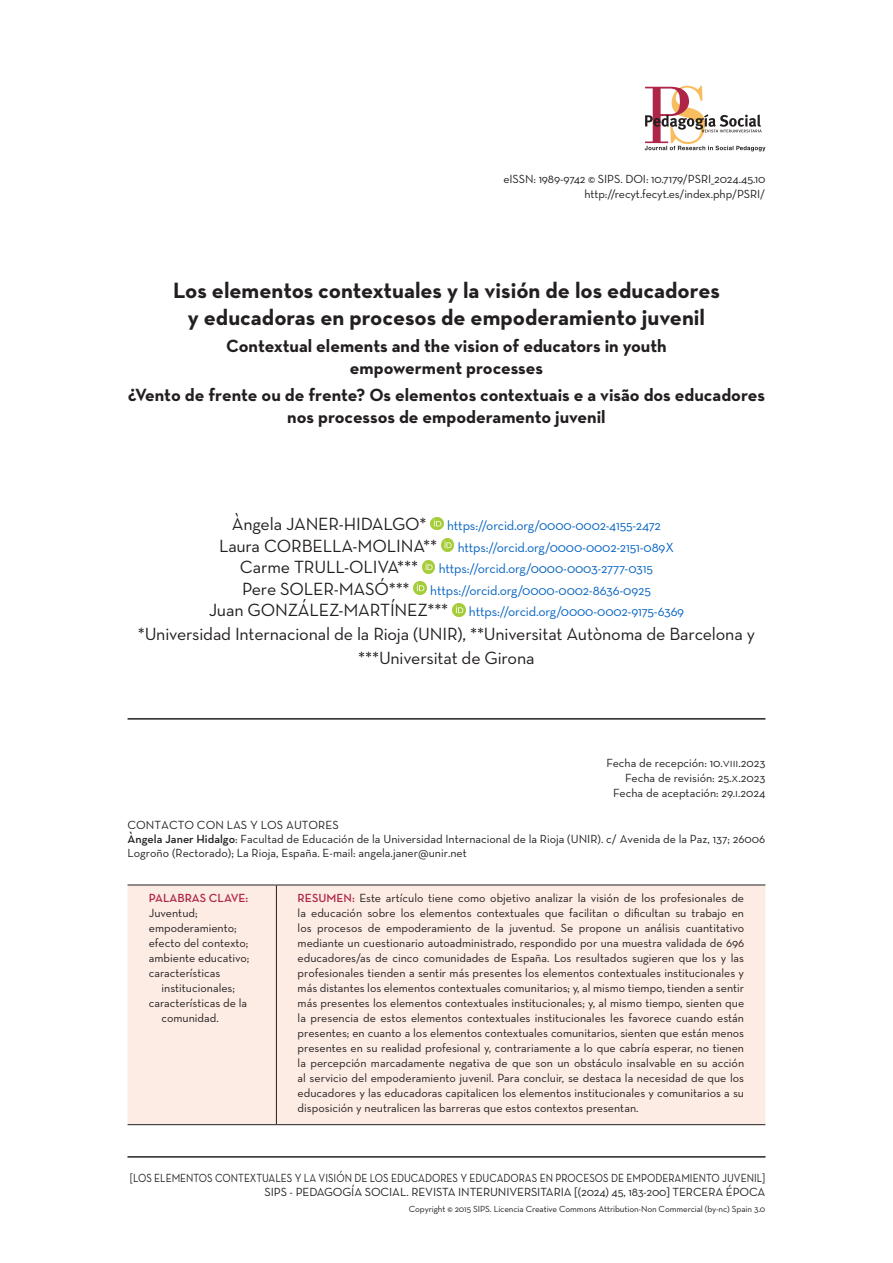
<style>
.page{position:relative;width:893px;height:1263px;background:#fff}
.page>*{position:absolute;margin:0;border:0;box-sizing:border-box;transform-origin:0 0}
.article-title{font:700 22.5px/27px "Neutra Text";color:#231f20;text-align:center}
.trans-title2{font:700 18px/22.5px "Neutra Text";color:#231f20;text-align:center}
.Universidad{font:18px/24px "Neutra Text";letter-spacing:-.01em;color:#231f20;text-align:center}
.trans-title{font:700 18px/22.5px "Neutra Text";color:#231f20;text-align:center}
.name{font:13.5px "Neutra Text";letter-spacing:-.01em;color:#0563c1}
.Resumen{font:12px/15px "Neutra Text";letter-spacing:-.005em;color:#231f20;text-align:justify}
.Resumen-2{font:12px/14.4px "Neutra Text";letter-spacing:-.005em;color:#231f20;text-align:right;scale:.86 1}
.Contactar{font:12px/14.4px "Neutra Text";color:#231f20}
.PalabraClave{font:12px/15px "Neutra Text";color:#231f20}
.Fecha1-2{font:12px/15px "Neutra Text";color:#231f20;text-align:right}
.ISSN{font:12px "Neutra Text";letter-spacing:-.01em;color:#231f20}
.http{font:12px "Neutra Text";letter-spacing:-.01em;color:#231f20}
.Fecha3{font:12px "Neutra Text";color:#231f20}
.Contacto{font:12px "Neutra Text";color:#231f20}
.PalabraClaveTit{font:600 12px "Neutra Text";color:#af2547}
.t1{font:9px "Neutra Text";letter-spacing:-.01em;color:#231f20}
.s1{font-size:18px;color:#231f20}
.s2{font-size:9px}
.s3{font-weight:600}
.s4{font-weight:600;color:#af2547}
</style>
<div class="page">
<hr style="left:128px;top:1156px;width:637px;height:1px;background:#231f20">
<hr style="left:128px;top:718px;width:637px;height:2px;background:#231f20">
<svg style="left:645px;top:86px;width:120px;height:65px"></svg>
<svg style="left:430px;top:517px;width:13px;height:13px"></svg>
<svg style="left:441px;top:539px;width:13px;height:12px"></svg>
<svg style="left:422px;top:560px;width:13px;height:13px"></svg>
<svg style="left:414px;top:582px;width:12px;height:13px"></svg>
<svg style="left:452px;top:604px;width:13px;height:12px"></svg>
<div style="left:128px;top:886px;width:637px;height:238px;background:#fdece4"></div>
<hr style="left:128px;top:885px;width:148px;height:1px;background:#231f20">
<hr style="left:276px;top:885px;width:489px;height:1px;background:#231f20">
<hr style="left:276px;top:885px;width:1px;height:239px;background:#231f20">
<hr style="left:128px;top:1124px;width:148px;height:1px;background:#231f20">
<hr style="left:276px;top:1124px;width:489px;height:1px;background:#231f20">
<p class="ISSN" style="left:503px;top:172px;width:263px">eISSN: 1989-9742 © SIPS. DOI: 10.7179/PSRI_2024.45.10</p>
<p class="http" style="left:585px;top:187px;width:182px">http://recyt.fecyt.es/index.php/PSRI/</p>
<h2 class="article-title" style="left:173px;top:276px;width:548px">Los elementos contextuales y la visión de los educadores y educadoras en procesos de empoderamiento juvenil</h2>
<h2 class="trans-title" style="left:226px;top:334px;width:442px">Contextual elements and the vision of educators in youth empowerment processes</h2>
<h2 class="trans-title2" style="left:128px;top:383px;width:639px">¿Vento de frente ou de frente? Os elementos contextuais e a visão dos educadores nos processos de empoderamento juvenil</h2>
<p class="name" style="left:232px;top:517px;width:431px"><span class="s1">Àngela JANER-HIDALGO*</span> https://orcid.org/0000-0002-4155-2472</p>
<p class="name" style="left:219px;top:539px;width:456px"><span class="s1">Laura CORBELLA-MOLINA**</span> https://orcid.org/0000-0002-2151-089X</p>
<p class="name" style="left:240px;top:560px;width:414px"><span class="s1">Carme TRULL-OLIVA***</span> https://orcid.org/0000-0003-2777-0315</p>
<p class="name" style="left:242px;top:582px;width:410px"><span class="s1">Pere SOLER-MASÓ***</span> https://orcid.org/0000-0002-8636-0925</p>
<p class="name" style="left:209px;top:603px;width:477px"><span class="s1">Juan GONZÁLEZ-MARTÍNEZ***</span> https://orcid.org/0000-0002-9175-6369</p>
<p class="Universidad" style="left:138px;top:622px;width:619px">*Universidad Internacional de la Rioja (UNIR), **Universitat Autònoma de Barcelona y ***Universitat de Girona</p>
<p class="Fecha1-2" style="left:606px;top:755px;width:160px">Fecha de recepción: 10.<span class="s2">VIII</span>.2023<br>Fecha de revisión: 25.<span class="s2">X</span>.2023</p>
<p class="Fecha3" style="left:613px;top:786px;width:154px">Fecha de aceptación: 29.<span class="s2">I</span>.2024</p>
<p class="Contacto" style="left:128px;top:817px;width:213px">CONTACTO CON LAS Y LOS AUTORES</p>
<p class="Contactar" style="left:128px;top:831px;width:639px"><span class="s3">Àngela Janer Hidalgo</span>: Facultad de Educación de la Universidad Internacional de la Rioja (UNIR). c/ Avenida de la Paz, 137; 26006<br>Logroño (Rectorado); La Rioja, España. E-mail: angela.janer@unir.net</p>
<p class="PalabraClaveTit" style="left:149px;top:890px;width:101px">PALABRAS CLAVE:</p>
<p class="PalabraClave" style="left:149px;top:905px;width:50px">Juventud;</p>
<p class="PalabraClave" style="left:149px;top:920px;width:89px">empoderamiento;</p>
<p class="PalabraClave" style="left:149px;top:935px;width:101px">efecto del contexto;</p>
<p class="PalabraClave" style="left:149px;top:950px;width:102px">ambiente educativo;</p>
<p class="PalabraClave" style="left:162px;top:965px;width:75px;text-indent:-13px">características institucionales;</p>
<p class="PalabraClave" style="left:162px;top:995px;width:87px;text-indent:-13px">características de la comunidad.</p>
<p class="Resumen" style="left:298px;top:890px;width:448px"><span class="s4">RESUMEN:</span> Este artículo tiene como objetivo analizar la visión de los profesionales de la educación sobre los elementos contextuales que facilitan o dificultan su trabajo en los procesos de empoderamiento de la juventud. Se propone un análisis cuantitativo mediante un cuestionario autoadministrado, respondido por una muestra validada de 696 educadores/as de cinco comunidades de España. Los resultados sugieren que los y las profesionales tienden a sentir más presentes los elementos contextuales institucionales y más distantes los elementos contextuales comunitarios; y, al mismo tiempo, tienden a sentir más presentes los elementos contextuales institucionales; y, al mismo tiempo, sienten que la presencia de estos elementos contextuales institucionales les favorece cuando están presentes; en cuanto a los elementos contextuales comunitarios, sienten que están menos presentes en su realidad profesional y, contrariamente a lo que cabría esperar, no tienen la percepción marcadamente negativa de que son un obstáculo insalvable en su acción al servicio del empoderamiento juvenil. Para concluir, se destaca la necesidad de que los educadores y las educadoras capitalicen los elementos institucionales y comunitarios a su disposición y neutralicen las barreras que estos contextos presentan.</p>
<p class="Resumen-2" style="left:130px;top:1170px;width:740px">[LOS ELEMENTOS CONTEXTUALES Y LA VISIÓN DE LOS EDUCADORES Y EDUCADORAS EN PROCESOS DE EMPODERAMIENTO JUVENIL]<br>SIPS - PEDAGOGÍA SOCIAL. REVISTA INTERUNIVERSITARIA [(2024) 45, 183-200] TERCERA ÉPOCA</p>
<p class="t1" style="left:409px;top:1203px;width:358px">Copyright © 2015 SIPS. Licencia Creative Commons Attribution-Non Commercial (by-nc) Spain 3.0</p>
</div>
